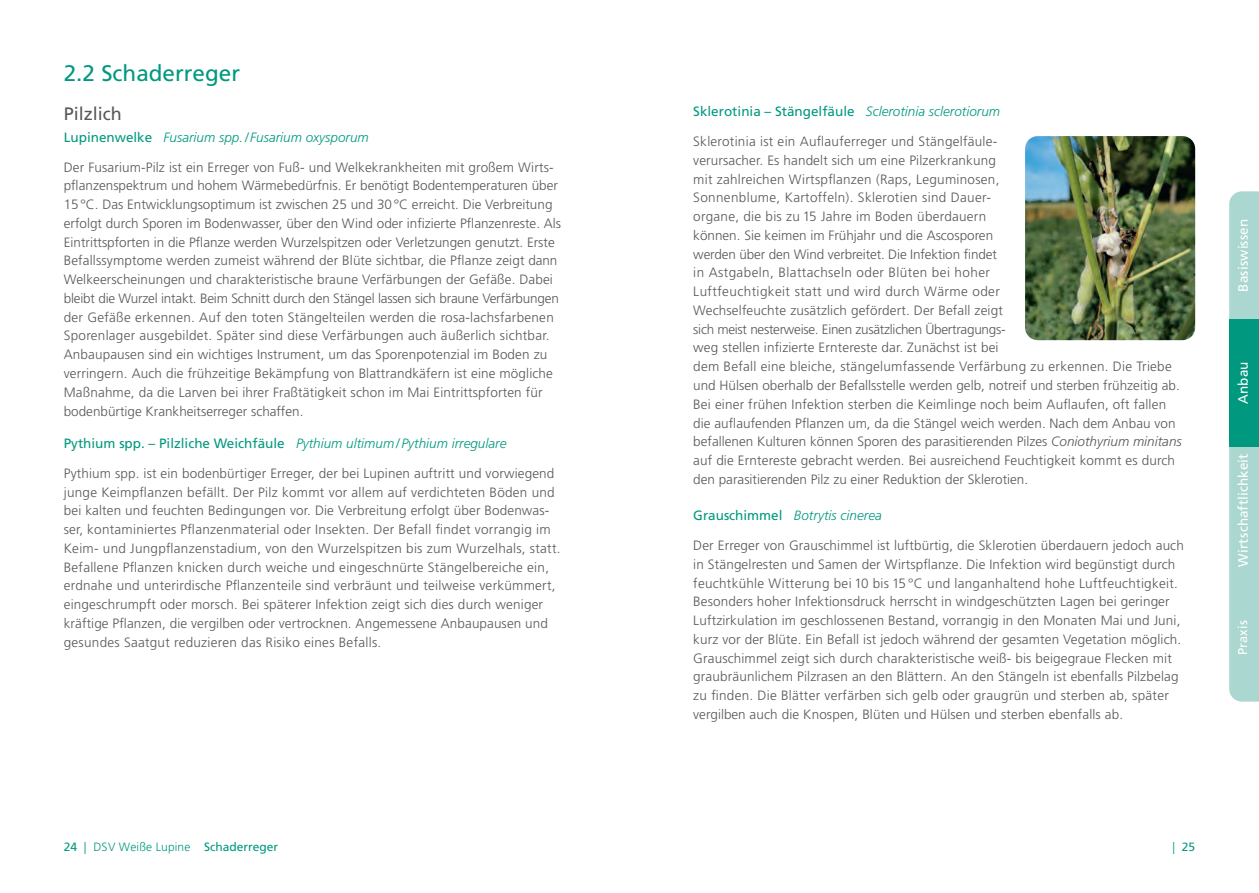
<style>
.page{position:relative;width:1259px;height:893px;background:#fff}
.page>*{position:absolute;margin:0;border:0;box-sizing:border-box;transform-origin:0 0}
.t1{font:22.5px "Frutiger";color:#00997f}
.t2{font:18px "Frutiger";color:#57585a}
.t3{font:300 13.5px/18.8px "Frutiger";letter-spacing:.01em;color:#57585a}
.t4{font:italic 300 13.5px "Frutiger";color:#00997f}
.t5{font:13.5px "Frutiger";color:#00997f}
.t6{font:13.5px "Frutiger";letter-spacing:.01em;color:#fff}
.t7{font:12.75px "Frutiger";letter-spacing:.01em;color:#fff}
.t8{font:300 12px "Frutiger";letter-spacing:.01em;color:#00997f}
.t9{font:12px "Frutiger";color:#00997f}
.s1{font-weight:400;font-style:normal}
.s2{font-weight:300;font-style:italic}
.s3{font-style:italic}
.s4{font-weight:400}
.s5{font-weight:300}
</style>
<div class="page">
<img style="left:1025px;top:136px;width:170px;height:204px">
<svg style="left:1229px;top:191px;width:30px;height:511px;background:#abd7cf"></svg>
<div style="left:1229px;top:319px;width:30px;height:127px;background:#00997f"></div>
<h1 class="t1" style="left:64px;top:60px;width:178px">2.2 Schaderreger</h1>
<h2 class="t2" style="left:64px;top:103px;width:60px">Pilzlich</h2>
<p class="t4" style="left:64px;top:130px;width:306px"><span class="s1">Lupinenwelke</span> Fusarium spp./ Fusarium oxysporum</p>
<p class="t3" style="left:64px;top:158px;width:499px">Der Fusarium-Pilz ist ein Erreger von Fuß- und Welkekrankheiten mit großem Wirts&shy;pflanzenspektrum und hohem Wärmebedürfnis. Er benötigt Bodentemperaturen über 15°C. Das Entwicklungsoptimum ist zwischen 25 und 30°C erreicht. Die Verbreitung erfolgt durch Sporen im Bodenwasser, über den Wind oder infizierte Pflanzenreste. Als Eintrittspforten in die Pflanze werden Wurzelspitzen oder Verletzungen genutzt. Erste Befallssymptome werden zumeist während der Blüte sichtbar, die Pflanze zeigt dann Welkeerscheinungen und charakteristische braune Verfärbungen der Gefäße. Dabei bleibt die Wurzel intakt. Beim Schnitt durch den Stängel lassen sich braune Verfärbungen der Gefäße erkennen. Auf den toten Stängelteilen werden die rosa-lachsfarbenen Sporenlager ausgebildet. Später sind diese Verfärbungen auch äußerlich sichtbar.<br>Anbaupausen sind ein wichtiges Instrument, um das Sporenpotenzial im Boden zu verringern. Auch die frühzeitige Bekämpfung von Blattrandkäfern ist eine mögliche Maßnahme, da die Larven bei ihrer Fraßtätigkeit schon im Mai Eintrittspforten für bodenbürtige Krankheitserreger schaffen.</p>
<p class="t4" style="left:64px;top:436px;width:444px"><span class="s1">Pythium spp. – Pilzliche Weichfäule</span> Pythium ultimum/ Pythium irregulare</p>
<p class="t3" style="left:64px;top:464px;width:498px">Pythium spp. ist ein bodenbürtiger Erreger, der bei Lupinen auftritt und vorwiegend junge Keimpflanzen befällt. Der Pilz kommt vor allem auf verdichteten Böden und bei kalten und feuchten Bedingungen vor. Die Verbreitung erfolgt über Bodenwas&shy;ser, kontaminiertes Pflanzenmaterial oder Insekten. Der Befall findet vorrangig im Keim- und Jungpflanzenstadium, von den Wurzelspitzen bis zum Wurzelhals, statt.<br>Befallene Pflanzen knicken durch weiche und eingeschnürte Stängelbereiche ein, erdnahe und unterirdische Pflanzenteile sind verbräunt und teilweise verkümmert, eingeschrumpft oder morsch. Bei späterer Infektion zeigt sich dies durch weniger kräftige Pflanzen, die vergilben oder vertrocknen. Angemessene Anbaupausen und gesundes Saatgut reduzieren das Risiko eines Befalls.</p>
<p class="t5" style="left:693px;top:104px;width:308px">Sklerotinia – Stängelfäule <span class="s2">Sclerotinia sclerotiorum</span></p>
<p class="t3" style="left:693px;top:132px;width:490px">Sklerotinia ist ein Auflauferreger und Stängelfäule-<br>verursacher. Es handelt sich um eine Pilzerkrankung<br>mit zahlreichen Wirtspflanzen (Raps, Leguminosen,<br>Sonnenblume, Kartoffeln). Sklerotien sind Dauer-<br>organe, die bis zu 15 Jahre im Boden überdauern<br>können. Sie keimen im Frühjahr und die Ascosporen<br>werden über den Wind verbreitet. Die Infektion findet<br>in Astgabeln, Blattachseln oder Blüten bei hoher<br>Luftfeuchtigkeit statt und wird durch Wärme oder<br>Wechselfeuchte zusätzlich gefördert. Der Befall zeigt<br>sich meist nesterweise. Einen zusätzlichen Übertragungs-<br>weg stellen infizierte Erntereste dar. Zunächst ist bei<br>dem Befall eine bleiche, stängelumfassende Verfärbung zu erkennen. Die Triebe und Hülsen oberhalb der Befallsstelle werden gelb, notreif und sterben frühzeitig ab.<br>Bei einer frühen Infektion sterben die Keimlinge noch beim Auflaufen, oft fallen die auflaufenden Pflanzen um, da die Stängel weich werden. Nach dem Anbau von befallenen Kulturen können Sporen des parasitierenden Pilzes <span class="s3">Coniothyrium minitans </span>auf die Erntereste gebracht werden. Bei ausreichend Feuchtigkeit kommt es durch den parasitierenden Pilz zu einer Reduktion der Sklerotien.</p>
<p class="t4" style="left:693px;top:508px;width:190px"><span class="s1">Grauschimmel</span> Botrytis cinerea</p>
<p class="t3" style="left:693px;top:536px;width:492px">Der Erreger von Grauschimmel ist luftbürtig, die Sklerotien überdauern jedoch auch in Stängelresten und Samen der Wirtspflanze. Die Infektion wird begünstigt durch feuchtkühle Witterung bei 10 bis 15 °C und langanhaltend hohe Luftfeuchtigkeit.<br>Besonders hoher Infektionsdruck herrscht in windgeschützten Lagen bei geringer Luftzirkulation im geschlossenen Bestand, vorrangig in den Monaten Mai und Juni, kurz vor der Blüte. Ein Befall ist jedoch während der gesamten Vegetation möglich.<br>Grauschimmel zeigt sich durch charakteristische weiß- bis beigegraue Flecken mit graubräunlichem Pilzrasen an den Blättern. An den Stängeln ist ebenfalls Pilzbelag zu finden. Die Blätter verfärben sich gelb oder graugrün und sterben ab, später vergilben auch die Knospen, Blüten und Hülsen und sterben ebenfalls ab.</p>
<p class="t6" style="left:1235px;top:292px;width:74px;rotate:-90deg">Basiswissen</p>
<p class="t6" style="left:1235px;top:404px;width:44px;rotate:-90deg">Anbau</p>
<p class="t6" style="left:1235px;top:567px;width:115px;rotate:-90deg">Wirtschaftlichkeit</p>
<p class="t7" style="left:1235px;top:655px;width:36px;rotate:-90deg">Praxis</p>
<p class="t8" style="left:64px;top:840px;width:216px"><span class="s4">24</span> | DSV Weiße Lupine <span class="s4">Schaderreger</span></p>
<p class="t9" style="left:1172px;top:840px;width:24px"><span class="s5">|</span> 25</p>
</div>
